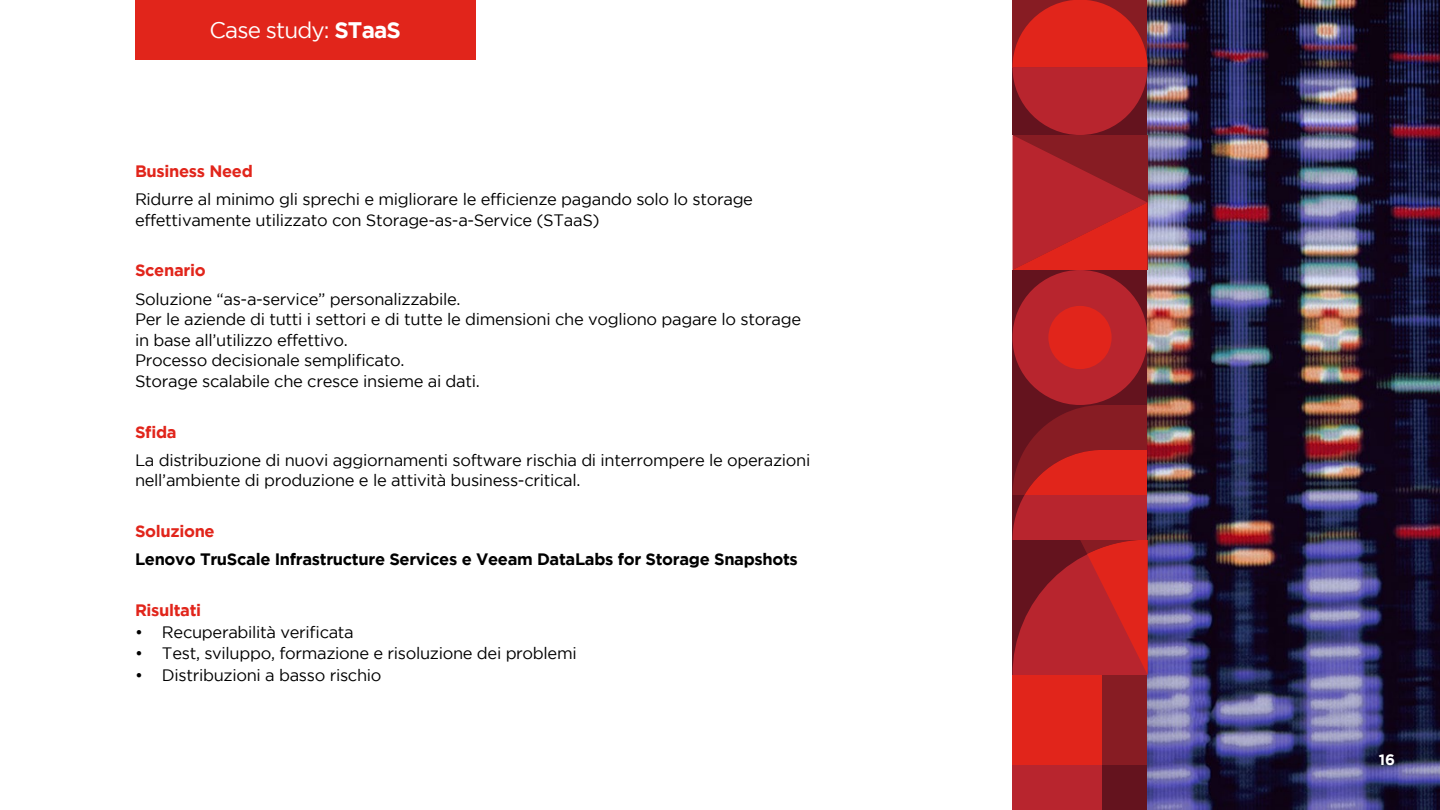
<style>
.page{position:relative;width:1440px;height:810px;background:#fff}
.page>*{position:absolute;margin:0;border:0;box-sizing:border-box;transform-origin:0 0}
.t1{font:22.5px "Gotham";letter-spacing:-.04em;color:#fff}
.t2{font:16.5px/20.6px "Gotham";letter-spacing:-.02em;color:#000}
.t3{font:700 16.5px "Gotham";letter-spacing:-.02em;color:#000}
.t4{font:700 16.5px "Gotham";letter-spacing:-.02em;color:#e1251b}
.t5{font:700 15px "Gotham";color:#fff}
.s1{font-weight:700}
</style>
<div class="page">
<img style="left:1148px;top:0;width:292px;height:810px">
<div style="left:135px;top:0;width:341px;height:60px;background:#e1251b"></div>
<div style="left:1012px;top:675px;width:136px;height:135px;background:#e1251b"></div>
<div style="left:1012px;top:765px;width:136px;height:45px;background:#b8252e"></div>
<div style="left:1102px;top:675px;width:46px;height:135px;background:#871c23"></div>
<div style="left:1102px;top:765px;width:46px;height:45px;background:#64131e"></div>
<div style="left:1012px;top:270px;width:136px;height:135px;background:#64131e"></div>
<div style="left:1012px;top:270px;width:136px;height:135px;background:#b8252e;border-radius:50%"></div>
<div style="left:1048px;top:306px;width:64px;height:63px;background:#e1251b;border-radius:50%"></div>
<svg style="left:1012px;top:0;width:136px;height:270px"></svg>
<svg style="left:1147px;top:495px;width:1px;height:45px"></svg>
<svg style="left:1147px;top:405px;width:1px;height:45px"></svg>
<svg style="left:1147px;top:450px;width:1px;height:45px"></svg>
<svg style="left:1012px;top:405px;width:135px;height:270px"></svg>
<h1 class="t1" style="left:210px;top:18px;width:193px">Case study: <span class="s1">STaaS</span></h1>
<p class="t4" style="left:135px;top:162px;width:119px">Business Need</p>
<p class="t2" style="left:135px;top:189px;width:620px">Ridurre al minimo gli sprechi e migliorare le efficienze pagando solo lo storage effettivamente utilizzato con Storage-as-a-Service (STaaS)</p>
<p class="t4" style="left:135px;top:261px;width:72px">Scenario</p>
<p class="t2" style="left:135px;top:288px;width:668px">Soluzione “as-a-service” personalizzabile.<br>Per le aziende di tutti i settori e di tutte le dimensioni che vogliono pagare lo storage in base all’utilizzo effettivo.<br>Processo decisionale semplificato.<br>Storage scalabile che cresce insieme ai dati.</p>
<p class="t4" style="left:135px;top:422px;width:43px">Sfida</p>
<p class="t2" style="left:135px;top:449px;width:677px">La distribuzione di nuovi aggiornamenti software rischia di interrompere le operazioni nell’ambiente di produzione e le attività business-critical.</p>
<p class="t4" style="left:135px;top:522px;width:81px">Soluzione</p>
<p class="t3" style="left:135px;top:550px;width:664px">Lenovo TruScale Infrastructure Services e Veeam DataLabs for Storage Snapshots</p>
<p class="t4" style="left:135px;top:600px;width:68px">Risultati</p>
<p class="t2" style="left:135px;top:621px;width:220px">• Recuperabilità verificata</p>
<p class="t2" style="left:135px;top:643px;width:443px">• Test, sviluppo, formazione e risoluzione dei problemi</p>
<p class="t2" style="left:135px;top:665px;width:248px">• Distribuzioni a basso rischio</p>
<p class="t5" style="left:1379px;top:751px;width:18px">16</p>
</div>
